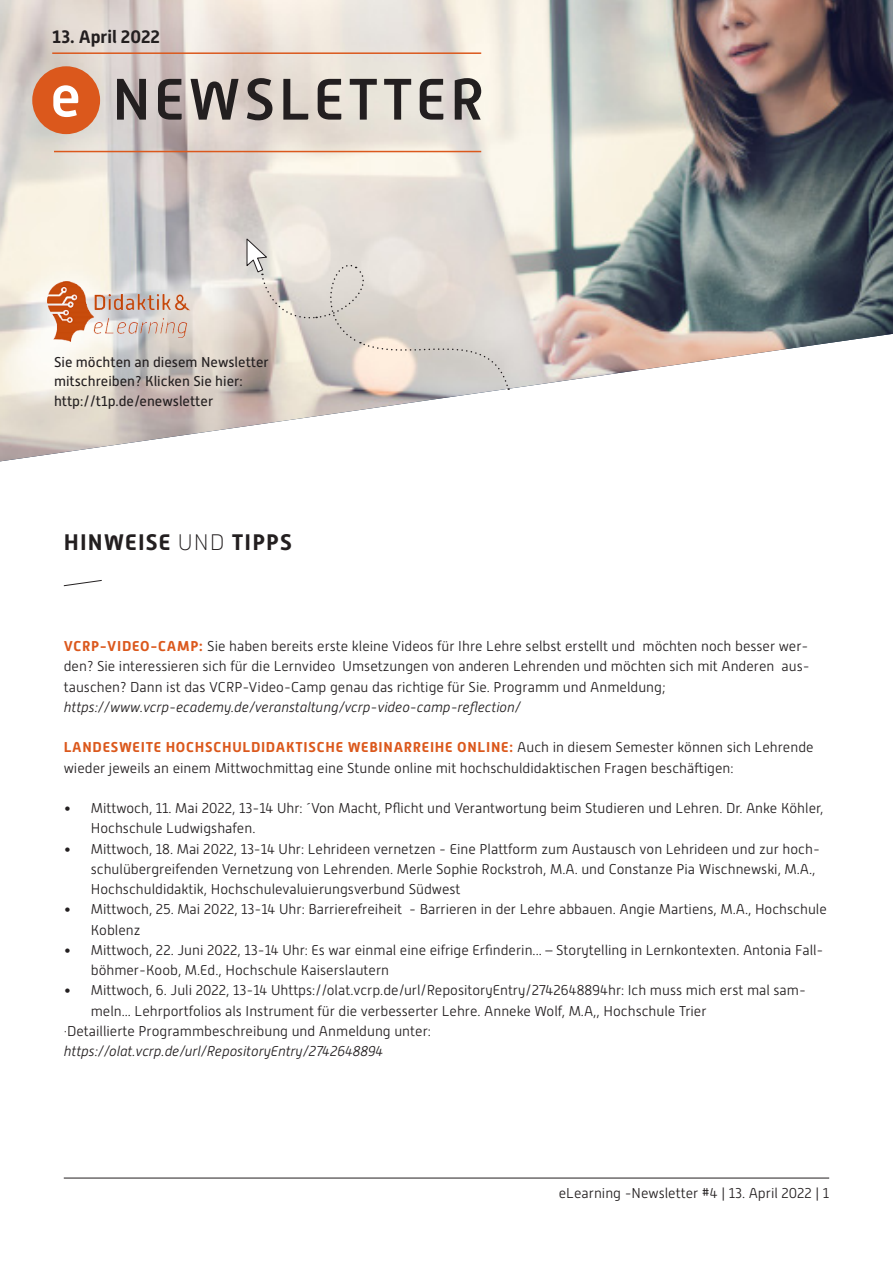
<style>
.page{position:relative;width:893px;height:1263px;background:#fff}
.page>*{position:absolute;margin:0;border:0;box-sizing:border-box;transform-origin:0 0}
.t1{font:700 22.5px "Alwyn New";letter-spacing:.05em;color:#231f20}
.t2{font:700 18px "Alwyn New";color:#231f20}
.t3{font:300 14.25px/20.2px "Alwyn New";color:#231f20}
.t4{font:italic 300 14.25px "Alwyn New";color:#231f20}
.t5{font:14.25px "Alwyn New";color:#231f20}
.s1{font-weight:100}
.s2{font-weight:700;color:#db581c}
</style>
<div class="page">
<img style="left:0;top:0;width:893px;height:461px">
<svg style="left:117px;top:78px;width:364px;height:42px;background:#9a938f"></svg>
<div style="left:32px;top:66px;width:68px;height:68px;background:#db581c;border-radius:50%"></div>
<svg style="left:53px;top:85px;width:25px;height:32px"></svg>
<svg style="left:246px;top:238px;width:263px;height:152px;background:#dcd4cd"></svg>
<img style="left:48px;top:282px;width:143px;height:60px">
<hr style="left:64px;top:1178px;width:765px;height:1px;background:#231f20">
<svg style="left:63px;top:580px;width:39px;height:7px"></svg>
<hr style="left:54px;top:151px;width:427px;height:1px;background:#db581c">
<hr style="left:52px;top:52px;width:429px;height:2px;background:#db581c">
<p class="t2" style="left:52px;top:26px;width:109px">13. April 2022</p>
<p class="t5" style="left:54px;top:354px;width:216px">Sie möchten an diesem Newsletter</p>
<p class="t5" style="left:54px;top:374px;width:190px">mitschreiben? Klicken Sie hier:</p>
<p class="t5" style="left:54px;top:393px;width:161px">http://t1p.de/enewsletter</p>
<p class="t1" style="left:64px;top:529px;width:230px">HINWEISE <span class="s1">UND</span> TIPPS</p>
<p class="t3" style="left:64px;top:636px;width:748px;text-align:justify"><span class="s2">VCRP-VIDEO-CAMP:</span> Sie haben bereits erste kleine Videos für Ihre Lehre selbst erstellt und möchten noch besser wer&shy;den? Sie interessieren sich für die Lernvideo Umsetzungen von anderen Lehrenden und möchten sich mit Anderen aus&shy;tauschen? Dann ist das VCRP-Video-Camp genau das richtige für Sie. Programm und Anmeldung;</p>
<p class="t4" style="left:64px;top:699px;width:459px">https://www.vcrp-ecademy.de/veranstaltung/vcrp-video-camp-reflection/</p>
<p class="t3" style="left:64px;top:737px;width:751px"><span class="s2">LANDESWEITE HOCHSCHULDIDAKTISCHE WEBINARREIHE ONLINE:</span> Auch in diesem Semester können sich Lehrende wieder jeweils an einem Mittwochmittag eine Stunde online mit hochschuldidaktischen Fragen beschäftigen:</p>
<p class="t3" style="left:91px;top:798px;width:734px;text-indent:-27px">• Mittwoch, 11. Mai 2022, 13-14 Uhr: ´Von Macht, Pflicht und Verantwortung beim Studieren und Lehren. Dr. Anke Köhler,<br>Hochschule Ludwigshafen.</p>
<p class="t3" style="left:91px;top:839px;width:731px;text-indent:-27px">• Mittwoch, 18. Mai 2022, 13-14 Uhr: Lehrideen vernetzen - Eine Plattform zum Austausch von Lehrideen und zur hoch&shy;schulübergreifenden Vernetzung von Lehrenden. Merle Sophie Rockstroh, M.A. und Constanze Pia Wischnewski, M.A.,<br>Hochschuldidaktik, Hochschulevaluierungsverbund Südwest</p>
<p class="t3" style="left:91px;top:899px;width:737px;text-indent:-27px">• Mittwoch, 25. Mai 2022, 13-14 Uhr: Barrierefreiheit - Barrieren in der Lehre abbauen. Angie Martiens, M.A., Hochschule<br>Koblenz</p>
<p class="t3" style="left:91px;top:940px;width:734px;text-indent:-27px">• Mittwoch, 22. Juni 2022, 13-14 Uhr: Es war einmal eine eifrige Erfinderin... – Storytelling in Lernkontexten. Antonia Fall&shy;böhmer-Koob, M.Ed., Hochschule Kaiserslautern</p>
<p class="t3" style="left:91px;top:980px;width:717px;text-indent:-27px">• Mittwoch, 6. Juli 2022, 13-14 Uhttps://olat.vcrp.de/url/RepositoryEntry/2742648894hr: Ich muss mich erst mal sam&shy;meln... Lehrportfolios als Instrument für die verbesserter Lehre. Anneke Wolf, M.A,, Hochschule Trier</p>
<p class="t3" style="left:64px;top:1021px;width:369px">·Detaillierte Programmbeschreibung und Anmeldung unter:</p>
<p class="t4" style="left:64px;top:1043px;width:321px">https://olat.vcrp.de/url/RepositoryEntry/2742648894</p>
<p class="t3" style="left:559px;top:1183px;width:272px">eLearning -Newsletter #4 | 13. April 2022 | 1</p>
</div>
